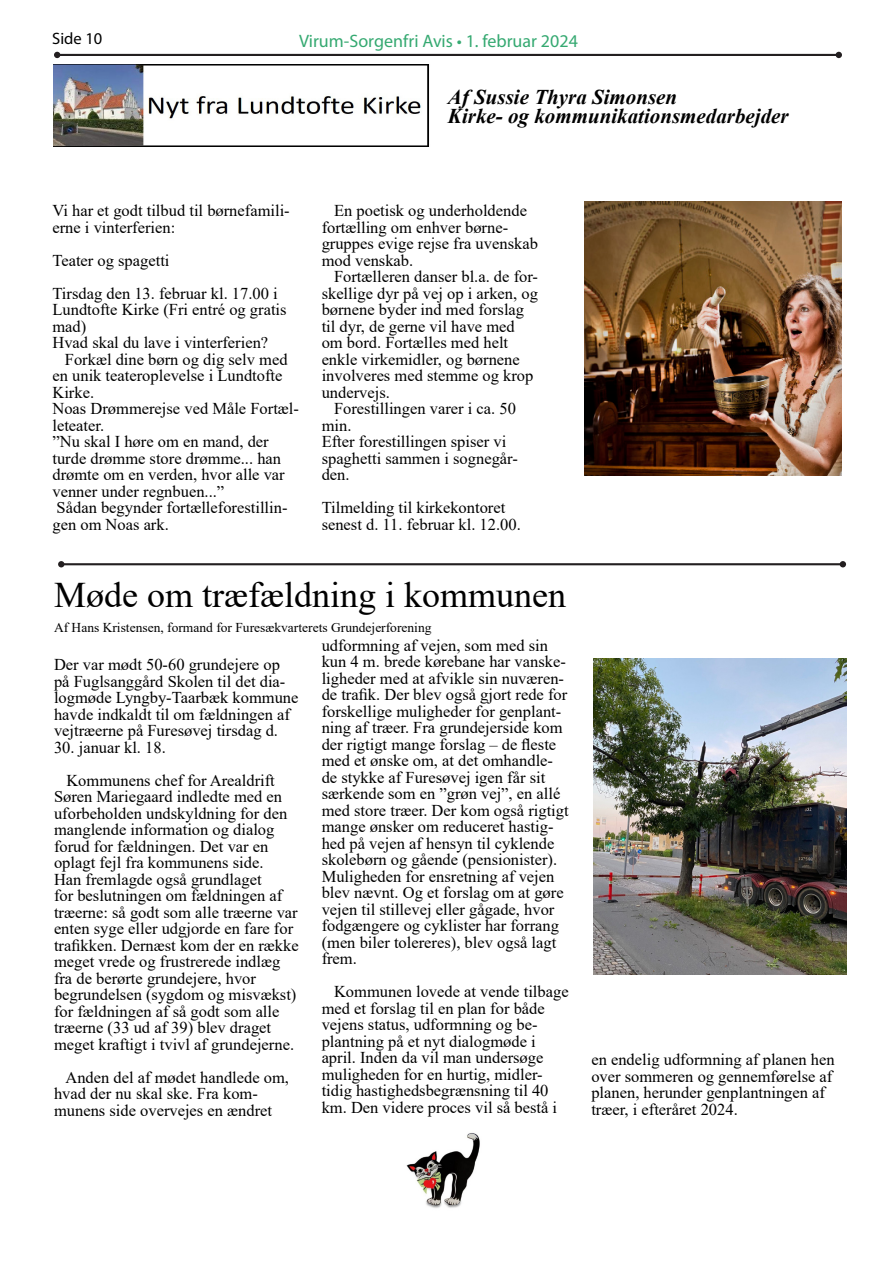
<style>
.page{position:relative;width:893px;height:1263px;background:#fff}
.page>*{position:absolute;margin:0;border:0;box-sizing:border-box;transform-origin:0 0}
.t1{font:36px "Times New Roman";color:#000}
.t2{font:italic 700 21px "Times New Roman";color:#000}
.t3{font:18px "Myriad Pro";color:#35a971}
.t4{font:16.5px/16.5px "Times New Roman";color:#000}
.t5{font:16.5px "Myriad Pro";color:#000}
.t6{font:13.5px "Times New Roman";color:#000}
</style>
<div class="page">
<hr style="left:57px;top:54px;width:782px;height:2px;background:#231f20">
<svg style="left:54px;top:52px;width:6px;height:6px"></svg>
<svg style="left:836px;top:52px;width:6px;height:6px"></svg>
<img style="left:585px;top:202px;width:257px;height:273px">
<img style="left:54px;top:64px;width:375px;height:83px">
<hr style="left:61px;top:563px;width:782px;height:2px;background:#231f20">
<svg style="left:58px;top:561px;width:6px;height:6px"></svg>
<svg style="left:840px;top:561px;width:6px;height:6px"></svg>
<img style="left:593px;top:659px;width:253px;height:316px">
<img style="left:406px;top:1133px;width:74px;height:75px">
<p class="t5" style="left:52px;top:28px;width:51px">Side 10</p>
<p class="t3" style="left:299px;top:30px;width:280px">Virum-Sorgenfri Avis • 1. februar 2024</p>
<p class="t2" style="left:448px;top:82px;width:231px">Af Sussie Thyra Simonsen</p>
<p class="t2" style="left:448px;top:102px;width:342px">Kirke- og kommunikationsmedarbejder</p>
<p class="t4" style="left:52px;top:202px;width:239px">Vi har et godt tilbud til børnefamili&shy;erne i vinterferien:</p>
<p class="t4" style="left:52px;top:251px;width:119px">Teater og spagetti</p>
<p class="t4" style="left:52px;top:284px;width:236px">Tirsdag den 13. februar kl. 17.00 i<br>Lundtofte Kirke (Fri entré og gratis mad)</p>
<p class="t4" style="left:52px;top:334px;width:217px">Hvad skal du lave i vinterferien?</p>
<p class="t4" style="left:52px;top:350px;width:237px;text-indent:12px">Forkæl dine børn og dig selv med en unik teateroplevelse i Lundtofte<br>Kirke.</p>
<p class="t4" style="left:52px;top:400px;width:248px">Noas Drømmerejse ved Måle Fortæl&shy;leteater.</p>
<p class="t4" style="left:52px;top:433px;width:234px">”Nu skal I høre om en mand, der turde drømme store drømme... han drømte om en verden, hvor alle var venner under regnbuen...”</p>
<p class="t4" style="left:52px;top:499px;width:237px">Sådan begynder fortælleforestillin&shy;gen om Noas ark.</p>
<p class="t4" style="left:322px;top:202px;width:218px;text-indent:12px">En poetisk og underholdende fortælling om enhver børne&shy;gruppes evige rejse fra uvenskab mod venskab.</p>
<p class="t4" style="left:322px;top:268px;width:218px;text-indent:12px">Fortælleren danser bl.a. de for&shy;skellige dyr på vej op i arken, og børnene byder ind med forslag til dyr, de gerne vil have med om bord. Fortælles med helt enkle virkemidler, og børnene involveres med stemme og krop undervejs.</p>
<p class="t4" style="left:322px;top:400px;width:196px;text-indent:12px">Forestillingen varer i ca. 50 min.</p>
<p class="t4" style="left:322px;top:433px;width:198px">Efter forestillingen spiser vi spaghetti sammen i sognegår&shy;den.</p>
<p class="t4" style="left:322px;top:499px;width:201px">Tilmelding til kirkekontoret senest d. 11. februar kl. 12.00.</p>
<p class="t1" style="left:54px;top:570px;width:514px">Møde om træfældning i kommunen</p>
<p class="t6" style="left:54px;top:618px;width:379px">Af Hans Kristensen, formand for Furesækvarterets Grundejerforening</p>
<p class="t4" style="left:54px;top:656px;width:246px">Der var mødt 50-60 grundejere op på Fuglsanggård Skolen til det dia&shy;logmøde Lyngby-Taarbæk kommune havde indkaldt til om fældningen af vejtræerne på Furesøvej tirsdag d.</p>
<p class="t4" style="left:54px;top:739px;width:113px">30. januar kl. 18.</p>
<p class="t4" style="left:54px;top:772px;width:246px;text-indent:12px">Kommunens chef for Arealdrift Søren Mariegaard indledte med en uforbeholden undskyldning for den manglende information og dialog forud for fældningen. Det var en oplagt fejl fra kommunens side.<br>Han fremlagde også grundlaget<br>for beslutningen om fældningen af træerne: så godt som alle træerne var enten syge eller udgjorde en fare for trafikken. Dernæst kom der en række meget vrede og frustrerede indlæg fra de berørte grundejere, hvor begrundelsen (sygdom og misvækst) for fældningen af så godt som alle træerne (33 ud af 39) blev draget meget kraftigt i tvivl af grundejerne.</p>
<p class="t4" style="left:54px;top:1069px;width:237px;text-indent:11px">Anden del af mødet handlede om, hvad der nu skal ske. Fra kom&shy;munens side overvejes en ændret</p>
<p class="t4" style="left:322px;top:636px;width:249px">udformning af vejen, som med sin kun 4 m. brede kørebane har vanske&shy;ligheder med at afvikle sin nuværen&shy;de trafik. Der blev også gjort rede for forskellige muligheder for genplant&shy;ning af træer. Fra grundejerside kom der rigtigt mange forslag – de fleste med et ønske om, at det omhandle&shy;de stykke af Furesøvej igen får sit særkende som en ”grøn vej”, en allé med store træer. Der kom også rigtigt mange ønsker om reduceret hastig&shy;hed på vejen af hensyn til cyklende skolebørn og gående (pensionister).<br>Muligheden for ensretning af vejen blev nævnt. Og et forslag om at gøre vejen til stillevej eller gågade, hvor fodgængere og cyklister har forrang (men biler tolereres), blev også lagt frem.</p>
<p class="t4" style="left:322px;top:983px;width:249px;text-indent:12px">Kommunen lovede at vende tilbage med et forslag til en plan for både vejens status, udformning og be&shy;plantning på et nyt dialogmøde i april. Inden da vil man undersøge muligheden for en hurtig, midler&shy;tidig hastighedsbegrænsning til 40 km. Den videre proces vil så bestå i</p>
<p class="t4" style="left:591px;top:1051px;width:245px">en endelig udformning af planen hen over sommeren og gennemførelse af planen, herunder genplantningen af træer, i efteråret 2024.</p>
</div>
